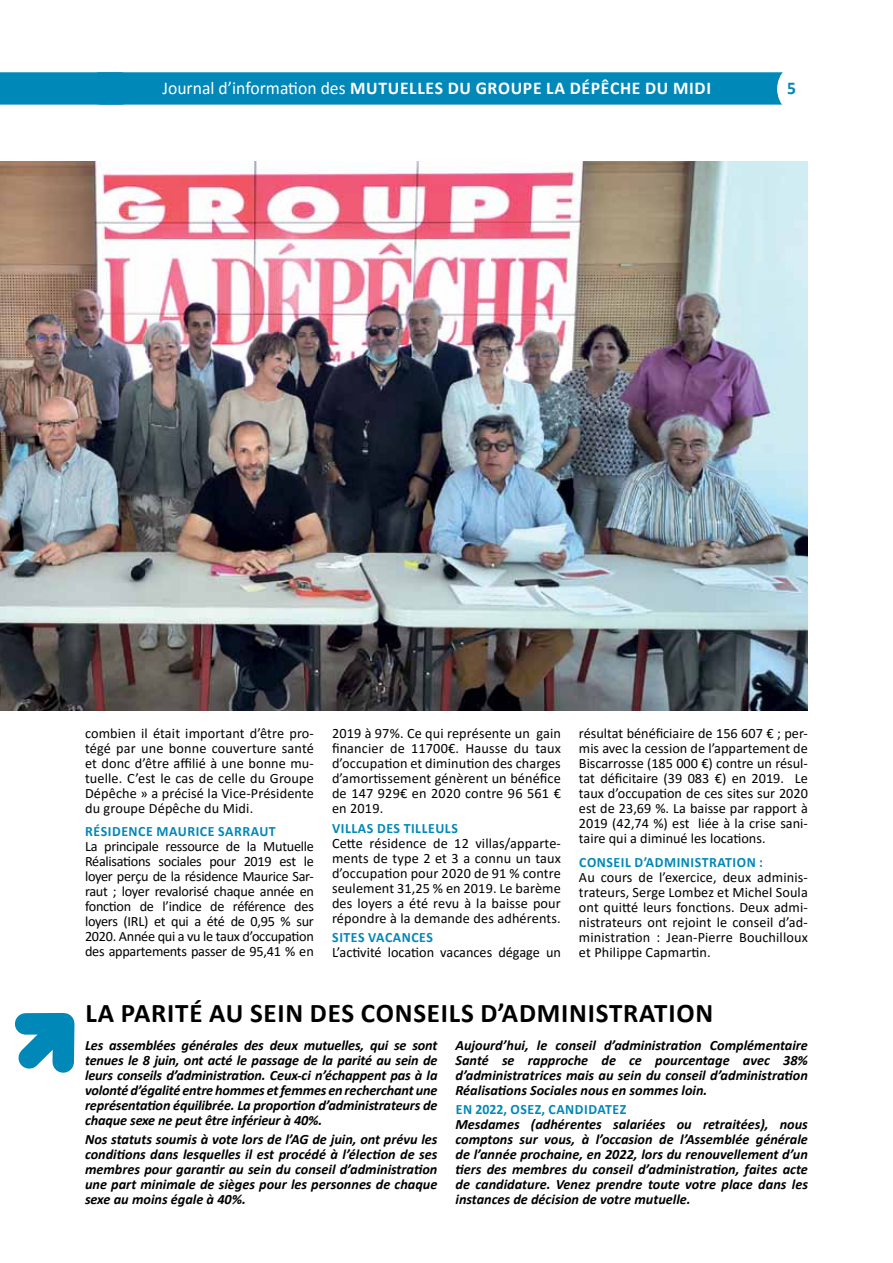
<style>
.page{position:relative;width:893px;height:1263px;background:#fff}
.page>*{position:absolute;margin:0;border:0;box-sizing:border-box;transform-origin:0 0}
.t1{font:700 27px "Calibri";letter-spacing:.03em;color:#000}
.t2{font:700 18px "Calibri";letter-spacing:.04em;color:#fff}
.t3{font:700 18px "Calibri";color:#0088b9}
.t4{font:14.25px/15px "Calibri";letter-spacing:.01em;color:#000;text-align:justify}
.t5{font:italic 700 14.25px/15px "Calibri";color:#000;text-align:justify}
.t6{font:700 14.25px "Calibri";letter-spacing:.04em;color:#0088b9}
.s1{font-weight:400}
</style>
<div class="page">
<img style="left:0;top:162px;width:808px;height:549px">
<svg style="left:14px;top:1012px;width:61px;height:61px"></svg>
<div style="left:0;top:72px;width:783px;height:33px;background:#0088b9"></div>
<p class="t2" style="left:162px;top:75px;width:550px"><span class="s1">Journal d’information des</span> MUTUELLES DU GROUPE LA DÉPÊCHE DU MIDI</p>
<p class="t3" style="left:787px;top:75px;width:10px">5</p>
<p class="t4" style="left:85px;top:726px;width:230px">combien il était important d’être pro&shy;tégé par une bonne couverture santé et donc d’être affilié à une bonne mu&shy;tuelle. C’est le cas de celle du Groupe Dépêche » a précisé la Vice-Présidente du groupe Dépêche du Midi.</p>
<p class="t6" style="left:85px;top:821px;width:190px">RÉSIDENCE MAURICE SARRAUT</p>
<p class="t4" style="left:85px;top:838px;width:230px">La principale ressource de la Mutuelle Réalisations sociales pour 2019 est le loyer perçu de la résidence Maurice Sar&shy;raut ; loyer revalorisé chaque année en fonction de l’indice de référence des loyers (IRL) et qui a été de 0,95 % sur 2020. Année qui a vu le taux d’occupation des appartements passer de 95,41 % en</p>
<p class="t4" style="left:332px;top:726px;width:231px">2019 à 97%. Ce qui représente un gain financier de 11700€. Hausse du taux d’occupation et diminution des charges d’amortissement génèrent un bénéfice de 147 929€ en 2020 contre 96 561 € en 2019.</p>
<p class="t6" style="left:332px;top:818px;width:127px">VILLAS DES TILLEULS</p>
<p class="t4" style="left:332px;top:835px;width:230px">Cette résidence de 12 villas/apparte&shy;ments de type 2 et 3 a connu un taux d’occupation pour 2020 de 91 % contre seulement 31,25 % en 2019. Le barème des loyers a été revu à la baisse pour répondre à la demande des adhérents.</p>
<p class="t6" style="left:332px;top:927px;width:102px">SITES VACANCES</p>
<p class="t4" style="left:332px;top:944px;width:230px">L’activité location vacances dégage un</p>
<p class="t4" style="left:579px;top:726px;width:230px">résultat bénéficiaire de 156 607 € ; per&shy;mis avec la cession de l’appartement de Biscarrosse (185 000 €) contre un résul&shy;tat déficitaire (39 083 €) en 2019. Le taux d’occupation de ces sites sur 2020 est de 23,69 %. La baisse par rapport à 2019 (42,74 %) est liée à la crise sani&shy;taire qui a diminué les locations.</p>
<p class="t6" style="left:579px;top:852px;width:185px">CONSEIL D’ADM INISTRATION :</p>
<p class="t4" style="left:579px;top:869px;width:230px">Au cours de l’exercice, deux adminis&shy;trateurs, Serge Lombez et Michel Soula ont quitté leurs fonctions. Deux admi&shy;nistrateurs ont rejoint le conseil d’ad&shy;ministration : Jean-Pierre Bouchilloux et Philippe Capmartin.</p>
<h1 class="t1" style="left:86px;top:994px;width:625px">LA PARITÉ AU SEIN DES CONSEILS D’ADM INISTRATION</h1>
<p class="t5" style="left:85px;top:1037px;width:354px">Les assemblées générales des deux mutuelles, qui se sont tenues le 8 juin, ont acté le passage de la parité au sein de leurs conseils d’administration. Ceux-ci n’échappent pas à la volonté d’égalité entre hommes et femmes en recherchant une représentation équilibrée. La proportion d’administrateurs de chaque sexe ne peut être inférieur à 40%.</p>
<p class="t5" style="left:85px;top:1131px;width:354px">Nos statuts soumis à vote lors de l’AG de juin, ont prévu les conditions dans lesquelles il est procédé à l’élection de ses membres pour garantir au sein du conseil d’administration une part minimale de sièges pour les personnes de chaque sexe au moins égale à 40%.</p>
<p class="t5" style="left:455px;top:1037px;width:354px">Aujourd’hui, le conseil d’administration Complémentaire Santé se rapproche de ce pourcentage avec 38% d’administratrices mais au sein du conseil d’administration Réalisations Sociales nous en sommes loin.</p>
<p class="t6" style="left:456px;top:1099px;width:172px">EN 2022, OSEZ, CANDIDATEZ</p>
<p class="t5" style="left:455px;top:1116px;width:354px">Mesdames (adhérentes salariées ou retraitées), nous comptons sur vous, à l’occasion de l’Assemblée générale de l’année prochaine, en 2022, lors du renouvellement d’un tiers des membres du conseil d’administration, faites acte de candidature. Venez prendre toute votre place dans les instances de décision de votre mutuelle.</p>
</div>
